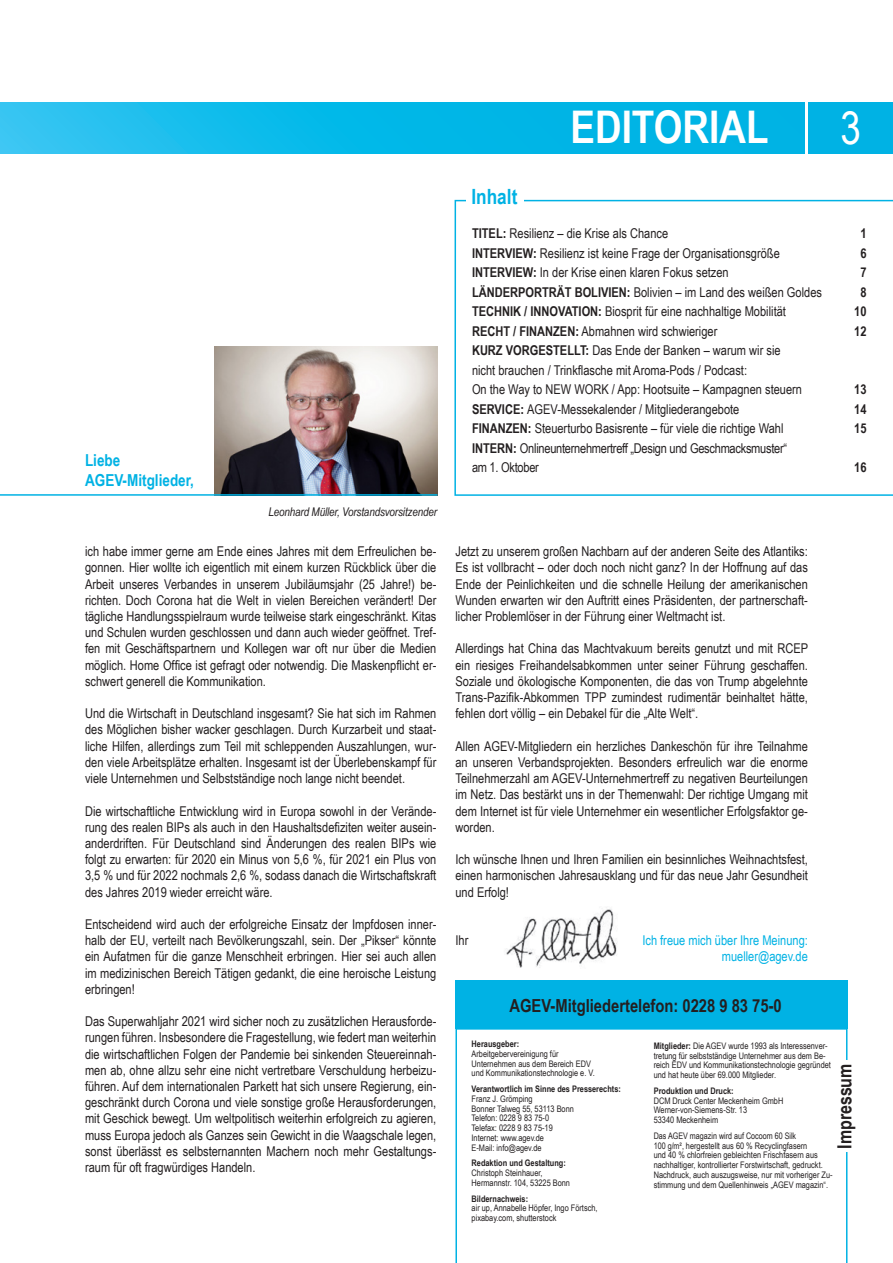
<style>
.page{position:relative;width:893px;height:1263px;background:#fff}
.page>*{position:absolute;margin:0;border:0;box-sizing:border-box;transform-origin:0 0}
.t1{font:700 45px "Arial Narrow";color:#fff}
.t2{font:45px "Arial Narrow";color:#fff}
.t3{font:700 21px "Arial Narrow";color:#00b2e4}
.t4{font:700 19.5px "Arial Narrow";color:#231f20}
.t5{font:700 18px "Arial Narrow";color:#231f20}
.t6{font:700 16.5px/19.8px "Arial Narrow";color:#00b2e4}
.COPY{font:13.5px/16.2px "Arial Narrow";color:#231f20;text-align:justify}
.COPY-2{font:13.5px/19.5px "Arial Narrow";letter-spacing:-.02em;color:#231f20}
.COPY-3{font:13.5px "Arial Narrow";color:#00b2e4}
.t7{font:700 13.5px "Arial Narrow";color:#231f20}
.t8{font:italic 12px "Arial Narrow";letter-spacing:-.01em;color:#231f20}
.t9{font:9px/9.8px "Arial Narrow";color:#231f20}
.t10{font:700 9px "Arial Narrow";color:#231f20}
.s1{font-weight:700}
</style>
<div class="page">
<svg style="left:0;top:102px;width:805px;height:51px;background:#0cb9e9"></svg>
<div style="left:808px;top:102px;width:85px;height:51px;background:#00b2e4"></div>
<svg style="left:454px;top:200px;width:439px;height:296px"></svg>
<div style="left:466px;top:187px;width:57px;height:22px;background:#fff"></div>
<div style="left:455px;top:981px;width:392px;height:48px;background:#00b2e4"></div>
<svg style="left:455px;top:1029px;width:392px;height:234px"></svg>
<div style="left:842px;top:1060px;width:6px;height:91px;background:#fff"></div>
<img style="left:215px;top:347px;width:222px;height:147px">
<img style="left:506px;top:907px;width:111px;height:61px">
<hr style="left:0;top:494px;width:437px;height:2px;background:#00b2e4">
<p class="t1" style="left:570px;top:101px;width:200px">EDITORIAL</p>
<p class="t2" style="left:841px;top:102px;width:22px">3</p>
<p class="t6" style="left:85px;top:450px;width:111px">Liebe<br>AGEV-Mitglieder,</p>
<p class="t8" style="left:268px;top:505px;width:170px">Leonhard Müller, Vorstandsvorsitzender</p>
<p class="COPY" style="left:85px;top:543px;width:353px">ich habe immer gerne am Ende eines Jahres mit dem Erfreulichen be&shy;gonnen. Hier wollte ich eigentlich mit einem kurzen Rückblick über die Arbeit unseres Verbandes in unserem Jubiläumsjahr (25 Jahre!) be&shy;richten. Doch Corona hat die Welt in vielen Bereichen verändert! Der tägliche Handlungsspielraum wurde teilweise stark eingeschränkt. Kitas und Schulen wurden geschlossen und dann auch wieder geöffnet. Tref&shy;fen mit Geschäftspartnern und Kollegen war oft nur über die Medien möglich. Home Office ist gefragt oder notwendig. Die Maskenpflicht er&shy;schwert generell die Kommunikation.</p>
<p class="COPY" style="left:85px;top:705px;width:353px">Und die Wirtschaft in Deutschland insgesamt? Sie hat sich im Rahmen des Möglichen bisher wacker geschlagen. Durch Kurzarbeit und staat&shy;liche Hilfen, allerdings zum Teil mit schleppenden Auszahlungen, wur&shy;den viele Arbeitsplätze erhalten. Insgesamt ist der Überlebenskampf für viele Unternehmen und Selbstständige noch lange nicht beendet.</p>
<p class="COPY" style="left:85px;top:802px;width:353px">Die wirtschaftliche Entwicklung wird in Europa sowohl in der Verände&shy;rung des realen BIPs als auch in den Haushaltsdefiziten weiter ausein&shy;anderdriften. Für Deutschland sind Änderungen des realen BIPs wie folgt zu erwarten: für 2020 ein Minus von 5,6 %, für 2021 ein Plus von 3,5 % und für 2022 nochmals 2,6 %, sodass danach die Wirtschaftskraft des Jahres 2019 wieder erreicht wäre.</p>
<p class="COPY" style="left:85px;top:916px;width:353px">Entscheidend wird auch der erfolgreiche Einsatz der Impfdosen inner&shy;halb der EU, verteilt nach Bevölkerungszahl, sein. Der „Pikser“ könnte ein Aufatmen für die ganze Menschheit erbringen. Hier sei auch allen im medizinischen Bereich Tätigen gedankt, die eine heroische Leistung erbringen!</p>
<p class="COPY" style="left:85px;top:1013px;width:353px">Das Superwahljahr 2021 wird sicher noch zu zusätzlichen Herausforde&shy;rungen führen. Insbesondere die Fragestellung, wie federt man weiterhin die wirtschaftlichen Folgen der Pandemie bei sinkenden Steuereinnah&shy;men ab, ohne allzu sehr eine nicht vertretbare Verschuldung herbeizu&shy;führen. Auf dem internationalen Parkett hat sich unsere Regierung, ein&shy;geschränkt durch Corona und viele sonstige große Herausforderungen, mit Geschick bewegt. Um weltpolitisch weiterhin erfolgreich zu agieren, muss Europa jedoch als Ganzes sein Gewicht in die Waagschale legen, sonst überlässt es selbsternannten Machern noch mehr Gestaltungs&shy;raum für oft fragwürdiges Handeln.</p>
<p class="t3" style="left:471px;top:185px;width:47px">Inhalt</p>
<p class="COPY" style="left:472px;top:225px;width:198px"><span class="s1">TITEL:</span> Resilienz – die Krise als Chance</p>
<p class="t7" style="left:860px;top:225px;width:8px">1</p>
<p class="COPY" style="left:472px;top:245px;width:309px"><span class="s1">INTERVIEW:</span> Resilienz ist keine Frage der Organisationsgröße</p>
<p class="t7" style="left:860px;top:245px;width:8px">6</p>
<p class="COPY" style="left:472px;top:264px;width:258px"><span class="s1">INTERVIEW:</span> In der Krise einen klaren Fokus setzen</p>
<p class="t7" style="left:860px;top:264px;width:8px">7</p>
<p class="COPY" style="left:472px;top:284px;width:352px"><span class="s1">LÄNDERPORTRÄT BOLIVIEN:</span> Bolivien – im Land des weißen Goldes</p>
<p class="t7" style="left:860px;top:284px;width:8px">8</p>
<p class="COPY" style="left:472px;top:303px;width:315px"><span class="s1">TECHNIK / INNOVATION:</span> Biosprit für eine nachhaltige Mobilität</p>
<p class="t7" style="left:854px;top:303px;width:14px">10</p>
<p class="COPY" style="left:472px;top:323px;width:247px"><span class="s1">RECHT / FINANZEN:</span> Abmahnen wird schwieriger</p>
<p class="t7" style="left:854px;top:323px;width:14px">12</p>
<p class="COPY" style="left:472px;top:340px;width:310px;line-height:19.5px"><span class="s1">KURZ VORGESTELLT:</span> Das Ende der Banken – warum wir sie nicht brauchen / Trinkflasche mit Aroma-Pods / Podcast:</p>
<p class="COPY" style="left:472px;top:381px;width:332px">On the Way to NEW WORK / App: Hootsuite – Kampagnen steuern</p>
<p class="t7" style="left:854px;top:381px;width:14px">13</p>
<p class="COPY" style="left:472px;top:401px;width:269px"><span class="s1">SERVICE:</span> AGEV-Messekalender / Mitgliederangebote</p>
<p class="t7" style="left:854px;top:401px;width:14px">14</p>
<p class="COPY" style="left:472px;top:420px;width:313px"><span class="s1">FINANZEN:</span> Steuerturbo Basisrente – für viele die richtige Wahl</p>
<p class="t7" style="left:854px;top:420px;width:14px">15</p>
<p class="COPY-2" style="left:472px;top:438px;width:317px"><span class="s1">INTERN:</span> Onlineunternehmertreff „Design und Geschmacksmuster“ am 1. Oktober</p>
<p class="t7" style="left:854px;top:459px;width:14px">16</p>
<p class="COPY" style="left:455px;top:543px;width:354px">Jetzt zu unserem großen Nachbarn auf der anderen Seite des Atlantiks:<br>Es ist vollbracht – oder doch noch nicht ganz? In der Hoffnung auf das Ende der Peinlichkeiten und die schnelle Heilung der amerikanischen Wunden erwarten wir den Auftritt eines Präsidenten, der partnerschaft&shy;licher Problemlöser in der Führung einer Weltmacht ist.</p>
<p class="COPY" style="left:455px;top:640px;width:354px">Allerdings hat China das Machtvakuum bereits genutzt und mit RCEP ein riesiges Freihandelsabkommen unter seiner Führung geschaffen.<br>Soziale und ökologische Komponenten, die das von Trump abgelehnte Trans-Pazifik-Abkommen TPP zumindest rudimentär beinhaltet hätte, fehlen dort völlig – ein Debakel für die „Alte Welt“.</p>
<p class="COPY" style="left:455px;top:738px;width:354px">Allen AGEV-Mitgliedern ein herzliches Dankeschön für ihre Teilnahme an unseren Verbandsprojekten. Besonders erfreulich war die enorme Teilnehmerzahl am AGEV-Unternehmertreff zu negativen Beurteilungen im Netz. Das bestärkt uns in der Themenwahl: Der richtige Umgang mit dem Internet ist für viele Unternehmer ein wesentlicher Erfolgsfaktor ge&shy;worden.</p>
<p class="COPY" style="left:455px;top:851px;width:354px">Ich wünsche Ihnen und Ihren Familien ein besinnliches Weihnachtsfest, einen harmonischen Jahresausklang und für das neue Jahr Gesundheit und Erfolg!</p>
<p class="COPY" style="left:455px;top:932px;width:14px">Ihr</p>
<p class="COPY-3" style="left:642px;top:933px;width:167px">Ich freue mich über Ihre Meinung:</p>
<p class="COPY-3" style="left:722px;top:949px;width:88px">mueller@agev.de</p>
<p class="t5" style="left:509px;top:995px;width:274px">AGEV-Mitgliedertelefon: 0228 9 83 75-0</p>
<p class="t10" style="left:472px;top:1038px;width:49px">Herausgeber:</p>
<p class="t9" style="left:472px;top:1049px;width:88px">Arbeitgebervereinigung für</p>
<p class="t9" style="left:472px;top:1058px;width:121px">Unternehmen aus dem Bereich EDV</p>
<p class="t9" style="left:472px;top:1068px;width:125px">und Kommunikationstechnologie e. V.</p>
<p class="t10" style="left:472px;top:1083px;width:151px">Verantwortlich im Sinne des Presserechts:</p>
<p class="t9" style="left:472px;top:1094px;width:63px">Franz J. Grömping</p>
<p class="t9" style="left:472px;top:1103px;width:104px">Bonner Talweg 55, 53113 Bonn</p>
<p class="t9" style="left:472px;top:1113px;width:79px">Telefon: 0228 9 83 75-0</p>
<p class="t9" style="left:472px;top:1123px;width:83px">Telefax: 0228 9 83 75-19</p>
<p class="t9" style="left:472px;top:1133px;width:74px">Internet: www.agev.de</p>
<p class="t9" style="left:472px;top:1142px;width:72px">E-Mail: info@agev.de</p>
<p class="t10" style="left:472px;top:1158px;width:96px">Redaktion und Gestaltung:</p>
<p class="t9" style="left:472px;top:1168px;width:72px">Christoph Steinhauer,</p>
<p class="t9" style="left:472px;top:1178px;width:100px">Hermannstr. 104, 53225 Bonn</p>
<p class="t9" style="left:472px;top:1193px;width:127px"><span class="s1">Bildernachweis:<br></span>air up, Annabelle Höpfer, Ingo Förtsch,</p>
<p class="t9" style="left:472px;top:1213px;width:86px">pixabay.com, shutterstock</p>
<p class="t9" style="left:654px;top:1041px;width:179px"><span class="s1">Mitglieder:</span> Die AGEV wurde 1993 als Interessenver&shy;tretung für selbstständige Unternehmer aus dem Be&shy;reich EDV und Kommunikationstechnologie gegründet und hat heute über 69.000 Mitglieder.</p>
<p class="t10" style="left:654px;top:1085px;width:81px">Produktion und Druck:</p>
<p class="t9" style="left:654px;top:1095px;width:131px">DCM Druck Center Meckenheim GmbH</p>
<p class="t9" style="left:654px;top:1105px;width:95px">Werner-von-Siemens-Str. 13</p>
<p class="t9" style="left:654px;top:1115px;width:66px">53340 Meckenheim</p>
<p class="t9" style="left:654px;top:1131px;width:180px">Das AGEV magazin wird auf Cocoom 60 Silk<br>100 g/m², hergestellt aus 60 % Recyclingfasern<br>und 40 % chlorfreien gebleichten Frischfasern aus nachhaltiger, kontrollierter Forstwirtschaft, gedruckt.<br>Nachdruck, auch auszugsweise, nur mit vorheriger Zu&shy;stimmung und dem Quellenhinweis „AGEV magazin“.</p>
<p class="t4" style="left:833px;top:1149px;width:87px;rotate:-90deg">Impressum</p>
</div>
